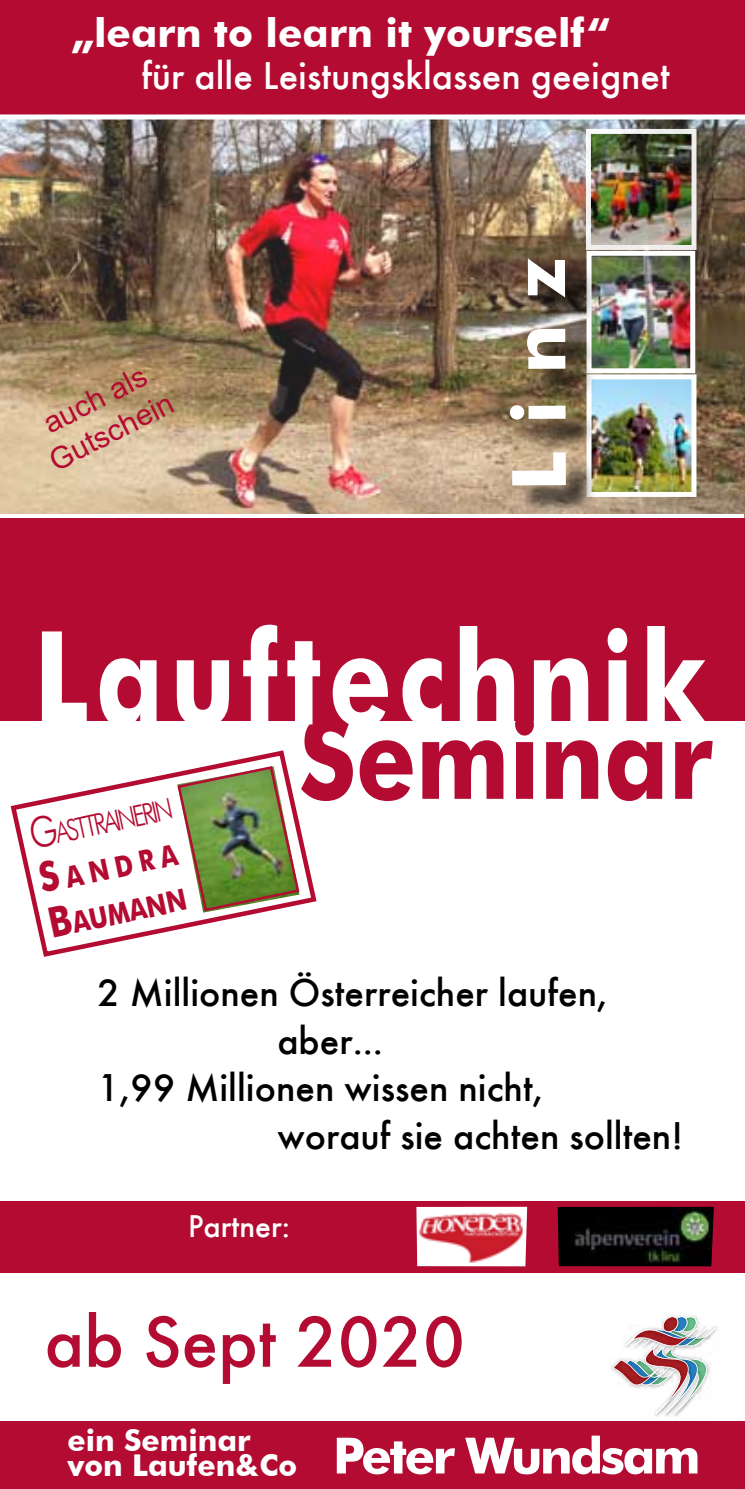
<style>
.page{position:relative;width:745px;height:1489px;background:#fff}
.page>*{position:absolute;margin:0;border:0;box-sizing:border-box;transform-origin:0 0}
.t1{font:700 130px "Futura BT";letter-spacing:.07em;color:#fff;scale:.79 1}
.t2{font:700 115px "Futura BT";color:#b30b31;scale:.85 1}
.t3{font:500 75px "Futura";color:#b30b31}
.t4{font:700 75px "Futura BT";color:#fff}
.t5{font:700 50px "Futura BT";letter-spacing:-.05em;color:#fff}
.t6{font:500 40px "Futura";color:#000}
.t7{font:500 40px "Futura";color:#fff}
.t8{font:700 40px "Futura BT";color:#fff}
.t9{font:500 32.5px "Futura";color:#fff}
.t10{font:700 30px/25px "Futura BT";color:#fff}
.t11{font:30px/36px "Arial";color:#b30b31;text-align:center}
.t12{font:300 29.25px/45.8px "Futura BT";color:#b30b31;scale:.82 1}
.s1{font-size:42px}
.s2{font-weight:700;font-size:42px}
.s3{font-weight:700}
</style>
<div class="page">
<img style="left:0;top:119px;width:744px;height:395px">
<div style="left:0;top:518px;width:744px;height:202px;background:#b30b31"></div>
<div style="left:0;top:0;width:744px;height:115px;background:#b30b31"></div>
<div style="left:0;top:1201px;width:744px;height:71px;background:#b30b31"></div>
<div style="left:0;top:1420px;width:744px;height:68px;background:#b30b31"></div>
<img style="left:654px;top:1413px;width:5px;height:3px">
<img style="left:659px;top:1413px;width:22px;height:4px">
<svg style="left:612px;top:1315px;width:103px;height:98px"></svg>
<img style="left:591px;top:135px;width:99px;height:109px">
<div style="left:585px;top:129px;width:111px;height:121px;border:5px solid #fff"></div>
<img style="left:592px;top:257px;width:96px;height:110px">
<div style="left:586px;top:251px;width:108px;height:122px;border:5px solid #fff"></div>
<img style="left:596px;top:380px;width:94px;height:111px">
<div style="left:586px;top:374px;width:110px;height:123px;border:5px solid #fff"></div>
<div style="left:514px;top:264px;width:82px;height:252px;background:#000;opacity:.75"></div>
<svg style="left:10px;top:750px;width:307px;height:207px"></svg>
<img style="left:176px;top:764px;width:125px;height:148px">
<img style="left:416px;top:1206px;width:111px;height:60px">
<img style="left:557px;top:1206px;width:156px;height:60px">
<p class="t8" style="left:71px;top:8px;width:539px">„learn to learn it yourself“</p>
<p class="t7" style="left:141px;top:53px;width:529px">für alle Leistungsklassen geeignet</p>
<p class="t11" style="left:27px;top:414px;width:137px;rotate:-27deg">auch als<br>Gutschein</p>
<h3 class="t4" style="left:493px;top:491px;width:236px;rotate:-90deg">Linz</h3>
<h1 class="t1" style="left:34px;top:599px;width:851px">Lauftechnik</h1>
<h2 class="t2" style="left:299px;top:688px;width:488px">Seminar</h2>
<p class="t12" style="left:26px;top:815px;width:178px;rotate:-12deg"><span class="s1">G</span>asttrainerin<br><span class="s2">S</span><span class="s3">andra<br></span><span class="s2">B</span><span class="s3">aumann</span></p>
<p class="t6" style="left:97px;top:969px;width:511px">2 Millionen Österreicher laufen,</p>
<p class="t6" style="left:277px;top:1017px;width:107px">aber...</p>
<p class="t6" style="left:97px;top:1064px;width:447px">1,99 Millionen wissen nicht,</p>
<p class="t6" style="left:277px;top:1112px;width:407px">worauf sie achten sollten!</p>
<p class="t9" style="left:188px;top:1207px;width:104px">Partner:</p>
<h3 class="t3" style="left:44px;top:1297px;width:422px">ab Sept 2020</h3>
<p class="t10" style="left:67px;top:1427px;width:231px">ein Seminar von Laufen&amp;Co</p>
<p class="t5" style="left:333px;top:1425px;width:369px">Peter Wundsam</p>
</div>
